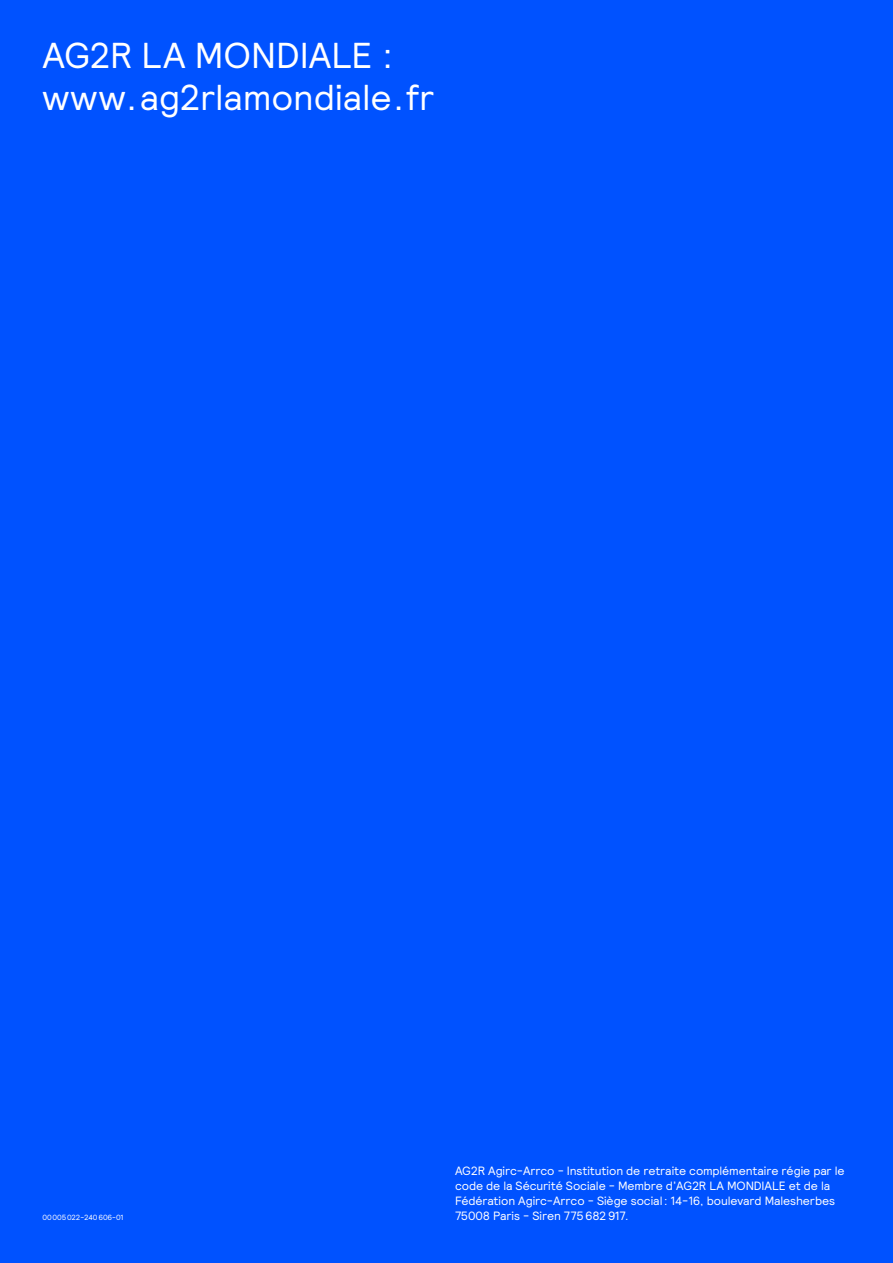
<style>
.page{position:relative;width:893px;height:1263px;background:#0052ff}
.page>*{position:absolute;margin:0;border:0;box-sizing:border-box;transform-origin:0 0}
.t1{font:36px/42px "Relative";letter-spacing:-.005em;color:#fff}
.t2{font:12px/15px "Relative";letter-spacing:-.01em;color:#fff}
.t3{font:7.5px "Relative";letter-spacing:-.01em;color:#fff}
</style>
<div class="page">
<h1 class="t1" style="left:43px;top:33px;width:394px">AG2R LA MONDIALE: www.ag2rlamondiale.fr</h1>
<p class="t2" style="left:455px;top:1163px;width:391px">AG2R Agirc-Arrco - Institution de retraite complémentaire régie par le code de la Sécurité Sociale - Membre d’AG2R LA MONDIALE et de la<br>Fédération Agirc-Arrco - Siège social: 14-16, boulevard Malesherbes</p>
<p class="t3" style="left:43px;top:1213px;width:82px">00005022-240606-01</p>
<p class="t2" style="left:455px;top:1208px;width:175px">75008 Paris - Siren 775682917.</p>
</div>
